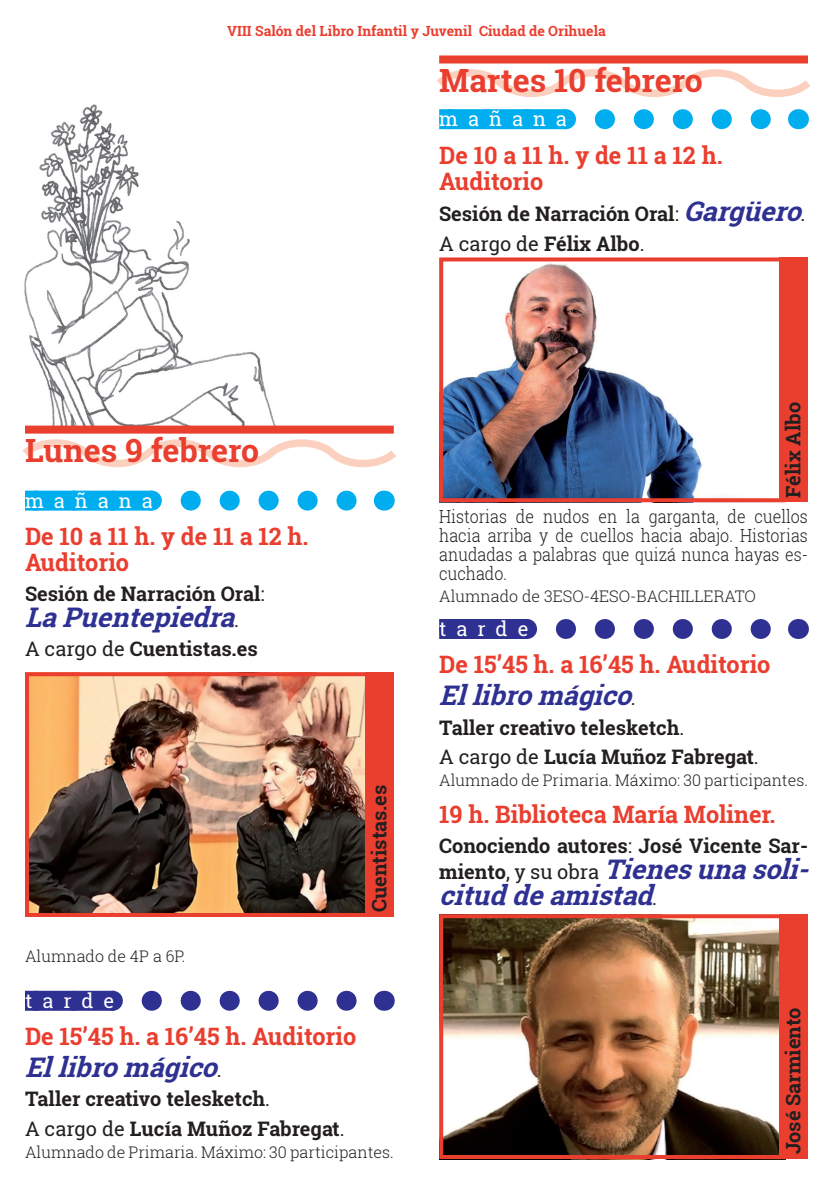
<style>
.page{position:relative;width:833px;height:1184px;background:#fff}
.page>*{position:absolute;margin:0;border:0;box-sizing:border-box;transform-origin:0 0}
._15DIA{font:700 32px "Roboto Slab";color:#ea3e2f}
._15TEXTO{font:italic 700 27px/26px "Roboto Slab";color:#2e3092}
._15HORAYLUGAR{font:700 24px "Roboto Slab";color:#ea3e2f}
._15HORAYLUGAR2ª{font:700 24px "Roboto Slab";color:#ea3e2f}
._15TEXTO-2{font:700 20px "Roboto Slab";color:#231f20}
._15PIEDEFOTO{font:700 20px "Roboto Slab";color:#231f20}
._15TEXTO-3{font:20px "Roboto Slab";color:#231f20}
._15MAÑANA{font:20px "Roboto Slab";letter-spacing:.5em;color:#fff}
._15TARDE{font:20px "Roboto Slab";letter-spacing:.5em;color:#fff}
._15CURRICULUM{font:300 18px/19px "Roboto Slab";color:#231f20;text-align:justify;scale:.89 1}
._15COLABORA-DESTINAT{font:300 16px "Roboto Slab";color:#231f20}
.t1{font:700 14px "Roboto Slab";color:#ea3e2f}
.s1{font-weight:400}
.s2{font-style:italic;font-size:27px;color:#2e3092}
.s3{font-weight:700}
.s4{font-weight:400;font-style:normal;font-size:20px;color:#231f20}
.s5{font-style:normal;font-size:20px;color:#231f20}
</style>
<div class="page">
<img style="left:24px;top:104px;width:307px;height:322px">
<div style="left:25px;top:426px;width:368px;height:8px;background:#ea3e2f"></div>
<svg style="left:22px;top:429px;width:374px;height:38px"></svg>
<svg style="left:153px;top:491px;width:204px;height:20px"></svg>
<svg style="left:383px;top:491px;width:1px;height:20px"></svg>
<div style="left:25px;top:491px;width:128px;height:20px;background:#00aeef"></div>
<svg style="left:114px;top:991px;width:243px;height:20px"></svg>
<svg style="left:383px;top:991px;width:1px;height:20px"></svg>
<div style="left:25px;top:991px;width:89px;height:20px;background:#2e3092"></div>
<div style="left:439px;top:55px;width:368px;height:8px;background:#ea3e2f"></div>
<svg style="left:437px;top:59px;width:373px;height:70px"></svg>
<div style="left:439px;top:109px;width:128px;height:20px;background:#00aeef"></div>
<svg style="left:528px;top:619px;width:243px;height:20px"></svg>
<svg style="left:797px;top:619px;width:1px;height:20px"></svg>
<div style="left:439px;top:619px;width:89px;height:20px;background:#2e3092"></div>
<img style="left:30px;top:677px;width:335px;height:235px">
<div style="left:25px;top:672px;width:346px;height:245px;border:4px solid #ea3e2f"></div>
<div style="left:365px;top:672px;width:28px;height:245px;background:#ea3e2f"></div>
<img style="left:444px;top:263px;width:258px;height:234px">
<div style="left:439px;top:257px;width:346px;height:245px;border:4px solid #ea3e2f"></div>
<div style="left:779px;top:257px;width:28px;height:245px;background:#ea3e2f"></div>
<img style="left:444px;top:919px;width:335px;height:235px">
<div style="left:439px;top:914px;width:346px;height:245px;border:4px solid #ea3e2f"></div>
<div style="left:779px;top:914px;width:28px;height:245px;background:#ea3e2f"></div>
<p class="t1" style="left:227px;top:21px;width:380px">VIII Salón del Libro Infantil y Juvenil Ciudad de Orihuela</p>
<p class="_15DIA" style="left:439px;top:58px;width:265px">Martes 10 febrero</p>
<p class="_15MAÑANA" style="left:439px;top:105px;width:129px">mañana</p>
<p class="_15HORAYLUGAR" style="left:439px;top:138px;width:285px">De 10 a 11 h. y de 11 a 12 h.</p>
<p class="_15HORAYLUGAR2ª" style="left:439px;top:164px;width:106px">Auditorio</p>
<p class="_15TEXTO-2" style="left:439px;top:200px;width:372px">Sesión de Narración Oral<span class="s1">:</span> <span class="s2">Gargüero</span><span class="s1">.</span></p>
<p class="_15TEXTO-3" style="left:439px;top:230px;width:207px">A cargo de <span class="s3">Félix Albo</span>.</p>
<p class="_15DIA" style="left:25px;top:428px;width:236px">Lunes 9 febrero</p>
<p class="_15MAÑANA" style="left:25px;top:487px;width:129px">mañana</p>
<p class="_15HORAYLUGAR" style="left:25px;top:520px;width:285px">De 10 a 11 h. y de 11 a 12 h.</p>
<p class="_15HORAYLUGAR" style="left:25px;top:546px;width:106px">Auditorio</p>
<p class="_15TEXTO-2" style="left:25px;top:580px;width:241px">Sesión de Narración Oral<span class="s1">:</span></p>
<p class="_15TEXTO" style="left:25px;top:603px;width:220px">LaPuentepiedra<span class="s4">.</span></p>
<p class="_15TEXTO-2" style="left:25px;top:635px;width:234px"><span class="s1">A cargo de</span> Cuentistas.es</p>
<p class="_15PIEDEFOTO" style="left:365px;top:912px;width:129px;rotate:-90deg">Cuentistas.es</p>
<p class="_15COLABORA-DESTINAT" style="left:25px;top:945px;width:162px">Alumnado de 4P a 6P.</p>
<p class="_15TARDE" style="left:25px;top:987px;width:91px">tarde</p>
<p class="_15HORAYLUGAR" style="left:25px;top:1020px;width:333px">De 15’45 h. a 16’45 h. Auditorio</p>
<p class="_15TEXTO" style="left:25px;top:1054px;width:203px">Ellibromágico<span class="s4">.</span></p>
<p class="_15TEXTO-2" style="left:25px;top:1085px;width:246px">Taller creativo telesketch<span class="s1">.</span></p>
<p class="_15TEXTO-2" style="left:25px;top:1115px;width:321px"><span class="s1">A cargo de</span> Lucía Muñoz Fabregat<span class="s1">.</span></p>
<p class="_15COLABORA-DESTINAT" style="left:25px;top:1141px;width:370px">Alumnado de Primaria. Máximo: 30 participantes.</p>
<p class="_15PIEDEFOTO" style="left:779px;top:498px;width:97px;rotate:-90deg">Félix Albo</p>
<p class="_15CURRICULUM" style="left:439px;top:506px;width:416px">Historias de nudos en la garganta, de cuellos hacia arriba y de cuellos hacia abajo. Historias anudadas a palabras que quizá nunca hayas es&shy;cuchado.</p>
<p class="_15COLABORA-DESTINAT" style="left:439px;top:585px;width:318px">Alumnado de 3ESO-4ESO-BACHILLERATO</p>
<p class="_15TARDE" style="left:439px;top:615px;width:91px">tarde</p>
<p class="_15HORAYLUGAR" style="left:439px;top:648px;width:333px">De 15’45 h. a 16’45 h. Auditorio</p>
<p class="_15TEXTO" style="left:439px;top:682px;width:203px">Ellibromágico<span class="s4">.</span></p>
<p class="_15TEXTO-2" style="left:439px;top:714px;width:246px">Taller creativo telesketch<span class="s1">.</span></p>
<p class="_15TEXTO-2" style="left:439px;top:743px;width:321px"><span class="s1">A cargo de</span> Lucía Muñoz Fabregat<span class="s1">.</span></p>
<p class="_15COLABORA-DESTINAT" style="left:439px;top:769px;width:370px">Alumnado de Primaria. Máximo: 30 participantes.</p>
<p class="_15HORAYLUGAR" style="left:439px;top:798px;width:338px">19 h. Biblioteca María Moliner.</p>
<p class="_15TEXTO-2" style="left:439px;top:832px;width:370px">Conociendo autores<span class="s1">:</span> José Vicente Sar-</p>
<p class="_15TEXTO" style="left:439px;top:856px;width:380px"><span class="s5">m i e n t o</span> <span class="s4">, y s u o b r a</span> Tienesunasoli&shy;cituddeamistad<span class="s4">.</span></p>
<p class="_15PIEDEFOTO" style="left:779px;top:1154px;width:149px;rotate:-90deg">José Sarmiento</p>
</div>
